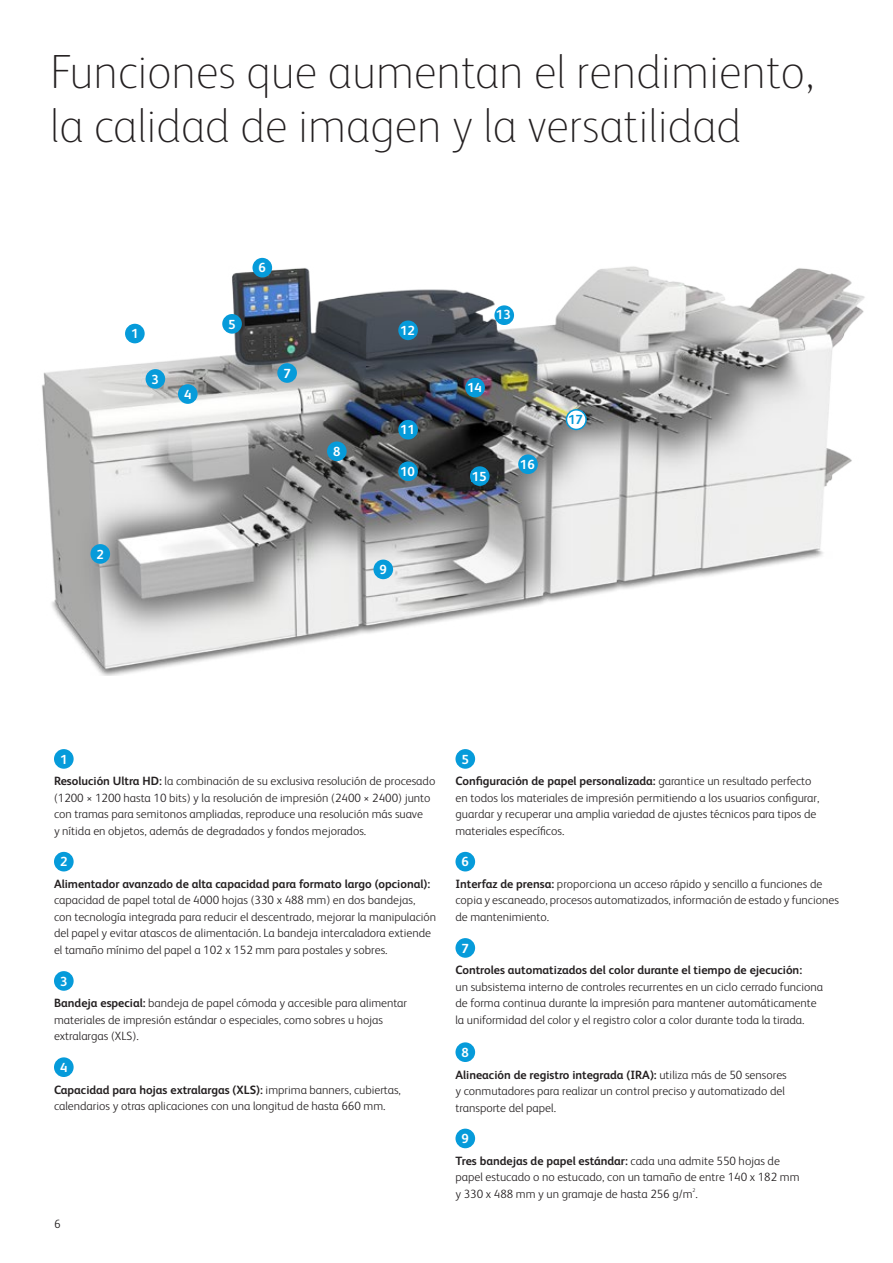
<style>
.page{position:relative;width:893px;height:1263px;background:#fff}
.page>*{position:absolute;margin:0;border:0;box-sizing:border-box;transform-origin:0 0}
.t1{font:100 48px/54px "Xerox Sans";color:#231f20}
.t2{font:700 13.2px "Xerox Sans";color:#fff}
.t3{font:700 13.2px "Xerox Sans";color:#069bda}
.t4{font:300 12px/16.5px "Xerox Sans";color:#231f20}
.t5{font:700 12px "Xerox Sans";color:#231f20}
.t6{font:300 5.4px "Xerox Sans";color:#231f20}
.s1{font-weight:700}
</style>
<div class="page">
<div style="left:54px;top:749px;width:20px;height:20px;background:#069bda;border-radius:50%"></div>
<div style="left:54px;top:852px;width:20px;height:19px;background:#069bda;border-radius:50%"></div>
<div style="left:54px;top:971px;width:20px;height:20px;background:#069bda;border-radius:50%"></div>
<div style="left:54px;top:1057px;width:20px;height:20px;background:#069bda;border-radius:50%"></div>
<div style="left:455px;top:749px;width:20px;height:20px;background:#069bda;border-radius:50%"></div>
<div style="left:455px;top:852px;width:20px;height:19px;background:#069bda;border-radius:50%"></div>
<div style="left:455px;top:938px;width:20px;height:20px;background:#069bda;border-radius:50%"></div>
<div style="left:455px;top:1042px;width:20px;height:20px;background:#069bda;border-radius:50%"></div>
<div style="left:455px;top:1129px;width:20px;height:19px;background:#069bda;border-radius:50%"></div>
<img style="left:42px;top:257px;width:823px;height:418px">
<div style="left:125px;top:324px;width:20px;height:19px;background:#069bda;border-radius:50%"></div>
<div style="left:494px;top:305px;width:20px;height:20px;background:#069bda;border-radius:50%"></div>
<div style="left:327px;top:441px;width:20px;height:20px;background:#069bda;border-radius:50%"></div>
<div style="left:90px;top:544px;width:20px;height:20px;background:#069bda;border-radius:50%"></div>
<div style="left:146px;top:369px;width:19px;height:20px;background:#069bda;border-radius:50%"></div>
<div style="left:178px;top:384px;width:20px;height:20px;background:#069bda;border-radius:50%"></div>
<div style="left:252px;top:258px;width:20px;height:19px;background:#069bda;border-radius:50%"></div>
<div style="left:222px;top:314px;width:20px;height:20px;background:#069bda;border-radius:50%"></div>
<div style="left:277px;top:363px;width:20px;height:20px;background:#069bda;border-radius:50%"></div>
<div style="left:398px;top:420px;width:20px;height:19px;background:#069bda;border-radius:50%"></div>
<div style="left:398px;top:461px;width:20px;height:20px;background:#069bda;border-radius:50%"></div>
<div style="left:373px;top:560px;width:20px;height:19px;background:#069bda;border-radius:50%"></div>
<div style="left:398px;top:320px;width:20px;height:20px;background:#069bda;border-radius:50%"></div>
<div style="left:465px;top:378px;width:20px;height:19px;background:#069bda;border-radius:50%"></div>
<svg style="left:470px;top:466px;width:20px;height:20px"></svg>
<div style="left:472px;top:471px;width:15px;height:11px;background:#069bda"></div>
<svg style="left:518px;top:454px;width:20px;height:20px"></svg>
<div style="left:520px;top:459px;width:15px;height:11px;background:#069bda"></div>
<div style="left:566px;top:410px;width:20px;height:19px;background:#fff;border-radius:50%"></div>
<div style="left:566px;top:409px;width:21px;height:21px;border:2px solid #069bda;border-radius:50%"></div>
<h1 class="t1" style="left:50px;top:42px;width:765px">Funciones que aumentan el rendimiento, la calidad de imagen y la versatilidad</h1>
<p class="t2" style="left:131px;top:325px;width:9px">1</p>
<p class="t2" style="left:152px;top:370px;width:9px">3</p>
<p class="t2" style="left:184px;top:385px;width:9px">4</p>
<p class="t2" style="left:228px;top:315px;width:9px">5</p>
<p class="t2" style="left:259px;top:259px;width:9px">6</p>
<p class="t2" style="left:283px;top:364px;width:9px">7</p>
<p class="t2" style="left:97px;top:545px;width:9px">2</p>
<p class="t2" style="left:333px;top:442px;width:9px">8</p>
<p class="t2" style="left:400px;top:321px;width:16px">12</p>
<p class="t2" style="left:400px;top:421px;width:16px">11</p>
<p class="t2" style="left:400px;top:462px;width:16px">10</p>
<p class="t2" style="left:379px;top:560px;width:9px">9</p>
<p class="t2" style="left:496px;top:306px;width:16px">13</p>
<p class="t2" style="left:467px;top:379px;width:16px">14</p>
<p class="t2" style="left:472px;top:467px;width:16px">15</p>
<p class="t2" style="left:520px;top:455px;width:16px">16</p>
<p class="t3" style="left:568px;top:411px;width:16px">17</p>
<p class="t2" style="left:60px;top:750px;width:9px">1</p>
<p class="t4" style="left:54px;top:772px;width:383px"><span class="s1">Resolución Ultra HD:</span> la combinación de su exclusiva resolución de procesado (1200 × 1200 hasta 10 bits) y la resolución de impresión (2400 × 2400) junto con tramas para semitonos ampliadas, reproduce una resolución más suave<br>y nítida en objetos, además de degradados y fondos mejorados.</p>
<p class="t2" style="left:60px;top:853px;width:9px">2</p>
<p class="t5" style="left:54px;top:876px;width:378px">Alimentador avanzado de alta capacidad para formato largo (opcional):</p>
<p class="t4" style="left:54px;top:891px;width:384px">capacidad de papel total de 4000 hojas (330 x 488 mm) en dos bandejas, con tecnología integrada para reducir el descentrado, mejorar la manipulación del papel y evitar atascos de alimentación. La bandeja intercaladora extiende el tamaño mínimo del papel a 102 x 152 mm para postales y sobres.</p>
<p class="t2" style="left:60px;top:972px;width:9px">3</p>
<p class="t4" style="left:54px;top:994px;width:355px"><span class="s1">Bandeja especial:</span> bandeja de papel cómoda y accesible para alimentar materiales de impresión estándar o especiales, como sobres u hojas extralargas (XLS).</p>
<p class="t2" style="left:60px;top:1058px;width:9px">4</p>
<p class="t4" style="left:54px;top:1080px;width:348px"><span class="s1">Capacidad para hojas extralargas (XLS):</span> imprima banners, cubiertas, calendarios y otras aplicaciones con una longitud de hasta 660 mm.</p>
<p class="t4" style="left:54px;top:1215px;width:8px">6</p>
<p class="t2" style="left:461px;top:750px;width:9px">5</p>
<p class="t4" style="left:455px;top:772px;width:365px"><span class="s1">Configuración de papel personalizada:</span> garantice un resultado perfecto en todos los materiales de impresión permitiendo a los usuarios configurar, guardar y recuperar una amplia variedad de ajustes técnicos para tipos de materiales específicos.</p>
<p class="t2" style="left:461px;top:853px;width:9px">6</p>
<p class="t4" style="left:455px;top:875px;width:385px"><span class="s1">Interfaz de prensa:</span> proporciona un acceso rápido y sencillo a funciones de copia y escaneado, procesos automatizados, información de estado y funciones de mantenimiento.</p>
<p class="t2" style="left:461px;top:939px;width:9px">7</p>
<p class="t5" style="left:455px;top:962px;width:348px">Controles automatizados del color durante el tiempo de ejecución:</p>
<p class="t4" style="left:455px;top:978px;width:369px">un subsistema interno de controles recurrentes en un ciclo cerrado funciona de forma continua durante la impresión para mantener automáticamente la uniformidad del color y el registro color a color durante toda la tirada.</p>
<p class="t2" style="left:461px;top:1043px;width:9px">8</p>
<p class="t4" style="left:455px;top:1065px;width:333px"><span class="s1">Alineación de registro integrada (IRA):</span> utiliza más de 50 sensores y conmutadores para realizar un control preciso y automatizado del transporte del papel.</p>
<p class="t2" style="left:461px;top:1129px;width:9px">9</p>
<p class="t4" style="left:455px;top:1152px;width:346px"><span class="s1">Tres bandejas de papel estándar:</span> cada una admite 550 hojas de papel estucado o no estucado, con un tamaño de entre 140 x 182 mm y 330 x 488 mm y un gramaje de hasta 256 g/m .</p>
<p class="t6" style="left:692px;top:1187px;width:4px">2</p>
</div>
